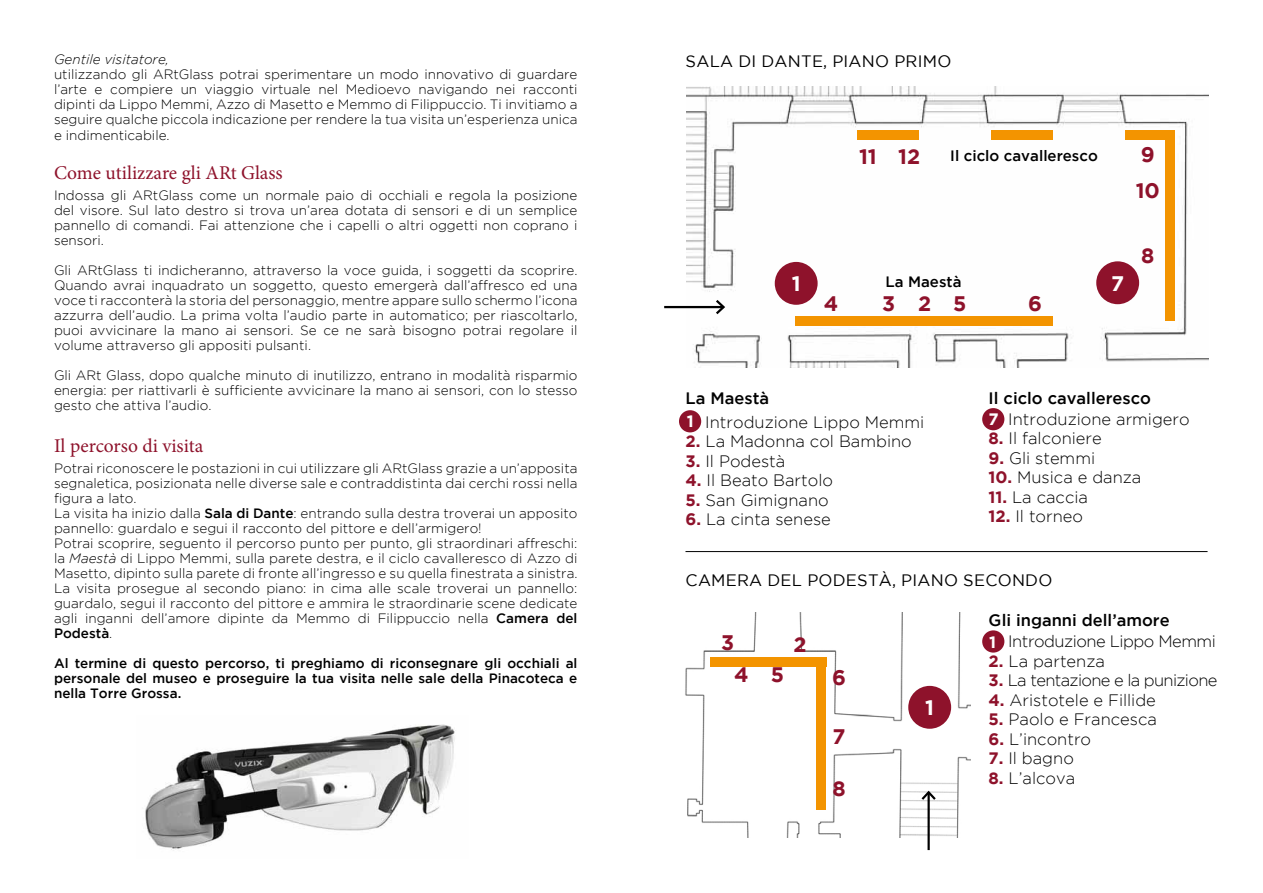
<style>
.page{position:relative;width:1263px;height:893px;background:#fff}
.page>*{position:absolute;margin:0;border:0;box-sizing:border-box;transform-origin:0 0}
.t1{font:700 21px/36px "Gotham";color:#8e122b}
.t2{font:700 21px "Gotham";color:#fff}
.t3{font:19.5px "Minion Pro";color:#8e122b}
.t4{font:300 16.5px "Gotham";color:#000}
.t5{font:16.5px "Gotham";letter-spacing:.015em;color:#000}
.t6{font:500 16.5px "Gotham";color:#000}
.t7{font:300 16.5px "Gotham";letter-spacing:-.04em;color:#000}
.t8{font:300 16.5px "Gotham";letter-spacing:-.03em;color:#000}
.t9{font:700 16.5px "Gotham";color:#fff}
.t10{font:500 15px "Gotham";color:#000}
.t11{font:300 13.5px/15px "Gotham";color:#000;text-align:justify}
.t12{font:500 13.5px/15px "Gotham";color:#000;text-align:justify}
.t13{font:italic 300 13.5px "Gotham";color:#000}
.s1{font-weight:500}
.s2{font-style:italic}
.s3{font-weight:700;color:#8e122b}
</style>
<div class="page">
<img style="left:686px;top:86px;width:523px;height:282px">
<img style="left:685px;top:612px;width:286px;height:225px">
<hr style="left:927px;top:792px;width:3px;height:58px;background:#000">
<svg style="left:919px;top:789px;width:19px;height:13px"></svg>
<hr style="left:664px;top:306px;width:59px;height:2px;background:#000">
<svg style="left:713px;top:297px;width:14px;height:20px"></svg>
<div style="left:858px;top:131px;width:61px;height:9px;background:#f39400"></div>
<div style="left:992px;top:131px;width:61px;height:9px;background:#f39400"></div>
<div style="left:1125px;top:131px;width:50px;height:9px;background:#f39400"></div>
<div style="left:1165px;top:132px;width:10px;height:188px;background:#f39400"></div>
<div style="left:795px;top:316px;width:258px;height:10px;background:#f39400"></div>
<div style="left:710px;top:657px;width:116px;height:9px;background:#f39400"></div>
<div style="left:817px;top:663px;width:9px;height:146px;background:#f39400"></div>
<div style="left:775px;top:262px;width:43px;height:43px;background:#8e122b;border-radius:50%"></div>
<div style="left:1096px;top:261px;width:43px;height:43px;background:#8e122b;border-radius:50%"></div>
<div style="left:982px;top:408px;width:22px;height:22px;background:#8e122b;border-radius:50%"></div>
<div style="left:679px;top:410px;width:22px;height:22px;background:#8e122b;border-radius:50%"></div>
<div style="left:908px;top:686px;width:43px;height:43px;background:#8e122b;border-radius:50%"></div>
<div style="left:982px;top:630px;width:22px;height:23px;background:#8e122b;border-radius:50%"></div>
<img style="left:145px;top:724px;width:310px;height:127px">
<hr style="left:685px;top:551px;width:522px;height:1px;background:#000">
<p class="t13" style="left:54px;top:52px;width:116px">Gentile visitatore,</p>
<p class="t11" style="left:54px;top:66px;width:525px">utilizzando gli ARtGlass potrai sperimentare un modo innovativo di guardare l’arte e compiere un viaggio virtuale nel Medioevo navigando nei racconti dipinti da Lippo Memmi, Azzo di Masetto e Memmo di Filippuccio. Ti invitiamo a seguire qualche piccola indicazione per rendere la tua visita un’esperienza unica e indimenticabile.</p>
<h2 class="t3" style="left:54px;top:159px;width:230px">Come utilizzare gli ARt Glass</h2>
<p class="t11" style="left:54px;top:187px;width:525px">Indossa gli ARtGlass come un normale paio di occhiali e regola la posizione del visore. Sul lato destro si trova un’area dotata di sensori e di un semplice pannello di comandi. Fai attenzione che i capelli o altri oggetti non coprano i sensori.</p>
<p class="t11" style="left:54px;top:262px;width:525px">Gli ARtGlass ti indicheranno, attraverso la voce guida, i soggetti da scoprire.<br>Quando avrai inquadrato un soggetto, questo emergerà dall’affresco ed una voce ti racconterà la storia del personaggio, mentre appare sullo schermo l’icona azzurra dell’audio. La prima volta l’audio parte in automatico; per riascoltarlo, puoi avvicinare la mano ai sensori. Se ce ne sarà bisogno potrai regolare il volume attraverso gli appositi pulsanti.</p>
<p class="t11" style="left:54px;top:367px;width:525px">Gli ARt Glass, dopo qualche minuto di inutilizzo, entrano in modalità risparmio energia: per riattivarli è sufficiente avvicinare la mano ai sensori, con lo stesso gesto che attiva l’audio.</p>
<h2 class="t3" style="left:54px;top:433px;width:151px">Il percorso di visita</h2>
<p class="t11" style="left:54px;top:461px;width:525px;text-align:left">Potrai riconoscere le postazioni in cui utilizzare gli ARtGlass grazie a un’apposita segnaletica, posizionata nelle diverse sale e contraddistinta dai cerchi rossi nella figura a lato.<br>La visita ha inizio dalla <span class="s1">Sala di Dante</span>: entrando sulla destra troverai un apposito pannello: guardalo e segui il racconto del pittore e dell’armigero!<br>Potrai scoprire, seguento il percorso punto per punto, gli straordinari affreschi: la <span class="s2">Maestà</span> di Lippo Memmi, sulla parete destra, e il ciclo cavalleresco di Azzo di Masetto, dipinto sulla parete di fronte all’ingresso e su quella finestrata a sinistra.<br>La visita prosegue al secondo piano: in cima alle scale troverai un pannello: guardalo, segui il racconto del pittore e ammira le straordinarie scene dedicate agli inganni dell’amore dipinte da Memmo di Filippuccio nella <span class="s1">Camera del Podestà</span>.</p>
<p class="t12" style="left:54px;top:656px;width:525px">Al termine di questo percorso, ti preghiamo di riconsegnare gli occhiali al personale del museo e proseguire la tua visita nelle sale della Pinacoteca e nella Torre Grossa.</p>
<p class="t5" style="left:686px;top:52px;width:169px">SALA DI DANTE, PIAN</p>
<p class="t5" style="left:875px;top:52px;width:78px">O PRI MO</p>
<h1 class="t1" style="left:859px;top:138px;width:63px">11 12</h1>
<p class="t10" style="left:950px;top:148px;width:149px">Il ciclo cavalleresco</p>
<h1 class="t1" style="left:1136px;top:136px;width:26px">9<br>10</h1>
<p class="t10" style="left:885px;top:273px;width:78px">la Maestà</p>
<h1 class="t2" style="left:792px;top:272px;width:10px">1</h1>
<h1 class="t2" style="left:1111px;top:271px;width:14px">7</h1>
<h1 class="t1" style="left:824px;top:285px;width:16px">4</h1>
<h1 class="t1" style="left:882px;top:285px;width:15px">3</h1>
<h1 class="t1" style="left:953px;top:285px;width:15px">5</h1>
<h1 class="t1" style="left:1028px;top:285px;width:15px">6</h1>
<h1 class="t1" style="left:918px;top:285px;width:15px">2</h1>
<h1 class="t1" style="left:1141px;top:237px;width:15px">8</h1>
<p class="t6" style="left:686px;top:389px;width:85px">la Maestà</p>
<p class="t4" style="left:705px;top:413px;width:220px">Introduzione Lippo Memmi</p>
<p class="t4" style="left:685px;top:432px;width:228px"><span class="s3">2.</span> La Madonna col Bambino</p>
<p class="t4" style="left:685px;top:452px;width:101px"><span class="s3">3.</span> Il Podestà</p>
<p class="t4" style="left:685px;top:471px;width:149px"><span class="s3">4.</span> Il Beato Bartolo</p>
<p class="t4" style="left:685px;top:491px;width:145px"><span class="s3">5.</span> San Gimignano</p>
<p class="t4" style="left:685px;top:510px;width:147px"><span class="s3">6.</span> La cinta senese</p>
<p class="t6" style="left:988px;top:389px;width:164px">Il ciclo cavalleresco</p>
<p class="t4" style="left:1008px;top:410px;width:183px">Introduzione armigero</p>
<p class="t4" style="left:988px;top:429px;width:115px"><span class="s3">8.</span> Il falconiere</p>
<p class="t4" style="left:988px;top:449px;width:108px"><span class="s3">9.</span> Gli stemmi</p>
<p class="t4" style="left:988px;top:468px;width:154px"><span class="s3">10.</span> Musica e danza</p>
<p class="t4" style="left:988px;top:488px;width:101px"><span class="s3">11.</span> La caccia</p>
<p class="t4" style="left:988px;top:507px;width:96px"><span class="s3">12.</span> Il torneo</p>
<p class="t9" style="left:687px;top:412px;width:8px">1</p>
<p class="t9" style="left:988px;top:410px;width:12px">7</p>
<p class="t5" style="left:686px;top:571px;width:238px">CAM ERA DEL PODESTÀ, PIAN</p>
<p class="t5" style="left:944px;top:571px;width:108px">O SECONDO</p>
<p class="t6" style="left:988px;top:611px;width:183px">Gli inganni dell’amore</p>
<p class="t8" style="left:1008px;top:633px;width:209px">Introduzione Lippo Memmi</p>
<p class="t4" style="left:988px;top:652px;width:118px"><span class="s3">2.</span> La partenza</p>
<p class="t7" style="left:988px;top:672px;width:230px"><span class="s3">3.</span> La tentazione e la punizione</p>
<p class="t4" style="left:988px;top:691px;width:169px"><span class="s3">4.</span> Aristotele e Fillide</p>
<p class="t4" style="left:988px;top:711px;width:170px"><span class="s3">5.</span> Paolo e Francesca</p>
<p class="t4" style="left:988px;top:730px;width:104px"><span class="s3">6.</span> L’incontro</p>
<p class="t4" style="left:988px;top:750px;width:87px"><span class="s3">7.</span> Il bagno</p>
<p class="t4" style="left:988px;top:769px;width:88px"><span class="s3">8.</span> L’alcova</p>
<h1 class="t1" style="left:721px;top:624px;width:15px">3</h1>
<h1 class="t1" style="left:794px;top:626px;width:15px">2</h1>
<h1 class="t1" style="left:734px;top:656px;width:52px">4 5</h1>
<h1 class="t1" style="left:832px;top:659px;width:15px">6</h1>
<p class="t9" style="left:989px;top:633px;width:8px">1</p>
<h1 class="t2" style="left:925px;top:696px;width:10px">1</h1>
<h1 class="t1" style="left:832px;top:718px;width:14px">7</h1>
<h1 class="t1" style="left:832px;top:770px;width:15px">8</h1>
</div>
